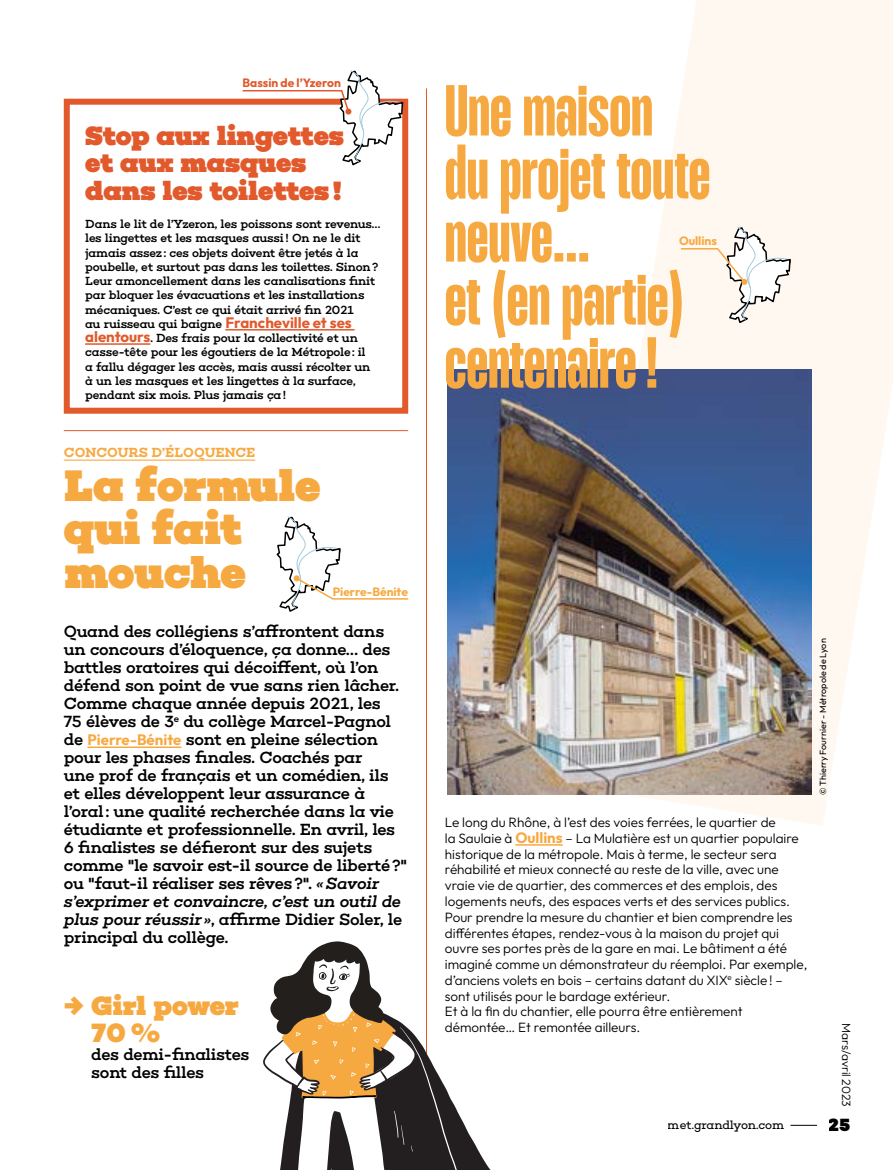
<style>
.page{position:relative;width:893px;height:1170px;background:#fff}
.page>*{position:absolute;margin:0;border:0;box-sizing:border-box;transform-origin:0 0}
.t1{font:700 72px/63px "Mango Grotesque";color:#f7a941}
.TITRE_choplin_1{font:900 45px/43.5px "Choplin";letter-spacing:-.01em;color:#f7a941}
.TITRE_choplin_2{font:900 27px/27px "Choplin";letter-spacing:-.01em;color:#e2592c}
.TITRE_choplin_2-2{font:900 27px/27px "Choplin";color:#f7a941}
.t2{font:900 18px "Choplin";color:#000}
.COURANT_-_Choplin{font:500 16.5px/18px "Choplin";letter-spacing:-.02em;color:#000}
.TITRE_choplin_2-3{font:500 16.5px/18px "Choplin";letter-spacing:-.025em;color:#000}
.COURANT-_outfit{font:300 13.5px/15.8px "Outfit";color:#000}
.COURANT-_outfit-2{font:600 13.5px "Choplin";letter-spacing:-.01em;color:#f7a941}
.COURANT_-_Choplin-2{font:500 12px/14.2px "Choplin";letter-spacing:-.02em;color:#000}
.t3{font:700 12px "Outfit";color:#f7a941}
.t4{font:12px "Choplin";letter-spacing:-.02em;color:#000}
.t5{font:700 12px "Outfit";color:#e2592c}
.t6{font:300 12px "Outfit";color:#000}
.Texte-Courant-outfit{font:9px "Outfit";color:#000}
.s1{font-family:"Outfit";font-weight:700;font-size:15px;color:#e2592c}
.s2{font-family:"Outfit";font-weight:700;font-size:15px;color:#f7a941}
.s3{font-style:italic}
.s4{font-weight:700;font-size:15px;color:#f7a941}
</style>
<div class="page">
<svg style="left:572px;top:0;width:321px;height:825px;fill:#fef8f1"></svg>
<svg style="left:790px;top:1124px;width:27px;height:1px"></svg>
<svg style="left:63px;top:98px;width:346px;height:316px"></svg>
<img style="left:447px;top:370px;width:364px;height:424px">
<hr style="left:515px;top:844px;width:48px;height:1px;background:#f7a941">
<hr style="left:426px;top:88px;width:1px;height:989px;background:#e2592c">
<hr style="left:225px;top:329px;width:130px;height:1px;background:#e2592c">
<hr style="left:85px;top:343px;width:65px;height:2px;background:#e2592c">
<hr style="left:64px;top:430px;width:344px;height:1px;background:#e2592c">
<hr style="left:64px;top:459px;width:191px;height:1px;background:#f7a941">
<hr style="left:87px;top:746px;width:94px;height:2px;background:#f7a941">
<svg style="left:241px;top:70px;width:163px;height:97px"></svg>
<svg style="left:679px;top:226px;width:112px;height:98px"></svg>
<svg style="left:276px;top:516px;width:133px;height:96px"></svg>
<svg style="left:263px;top:941px;width:227px;height:228px"></svg>
<p class="t5" style="left:243px;top:75px;width:100px">Bassin de l’Yzeron</p>
<p class="TITRE_choplin_2" style="left:85px;top:123px;width:260px">Stop aux lingettes et aux masques dans les toilettes!</p>
<p class="COURANT_-_Choplin-2" style="left:85px;top:217px;width:297px">Dans le lit de l’Yzeron, les poissons sont revenus… les lingettes et les masques aussi! On ne le dit jamais assez: ces objets doivent être jetés à la poubelle, et surtout pas dans les toilettes. Sinon?<br>Leur amoncellement dans les canalisations finit par bloquer les évacuations et les installations mécaniques. C’est ce qui était arrivé fin 2021<br>au ruisseau qui baigne <span class="s1">Francheville et ses alentours</span>. Des frais pour la collectivité et un casse-tête pour les égoutiers de la Métropole: il<br>a fallu dégager les accès, mais aussi récolter un à un les masques et les lingettes à la surface, pendant six mois. Plus jamais ça!</p>
<p class="COURANT-_outfit-2" style="left:64px;top:444px;width:193px">CONCOURS D’ÉLOQUENCE</p>
<p class="TITRE_choplin_1" style="left:64px;top:463px;width:258px">La formule</p>
<p class="TITRE_choplin_1" style="left:64px;top:507px;width:184px">qui fait mouche</p>
<p class="COURANT_-_Choplin" style="left:64px;top:622px;width:345px">Quand des collégiens s’affrontent dans un concours d’éloquence, ça donne… des battles oratoires qui décoiffent, où l’on défend son point de vue sans rien lâcher.<br>Comme chaque année depuis 2021, les<br>75 élèves de 3<sup>e</sup> du collège Marcel-Pagnol de <span class="s2">Pierre-Bénite</span> sont en pleine sélection pour les phases finales. Coachés par<br>une prof de français et un comédien, ils et elles développent leur assurance à l’oral: une qualité recherchée dans la vie étudiante et professionnelle. En avril, les 6 finalistes se défieront sur des sujets comme "le savoir est-il source de liberté?" ou "faut-il réaliser ses rêves?". <span class="s3">«Savoir s’exprimer et convaincre, c’est un outil de plus pour réussir »</span>, affirme Didier Soler, le principal du collège.</p>
<p class="t3" style="left:333px;top:584px;width:77px">Pierre-Bénite</p>
<p class="TITRE_choplin_2-2" style="left:91px;top:991px;width:149px;text-indent:-27px">→ Girl power<br>70%</p>
<p class="TITRE_choplin_2-3" style="left:91px;top:1045px;width:160px">des demi-finalistes sont des filles</p>
<p class="t1" style="left:445px;top:83px;width:210px">Une maison</p>
<p class="t1" style="left:445px;top:146px;width:267px">du projet toute neuve…</p>
<p class="t1" style="left:445px;top:272px;width:240px">et (en partie) centenaire!</p>
<p class="t3" style="left:679px;top:233px;width:39px">Oullins</p>
<p class="COURANT-_outfit" style="left:445px;top:814px;width:364px">Le long du Rhône, à l’est des voies ferrées, le quartier de<br>la Saulaie à <span class="s4">Oullins</span> – La Mulatière est un quartier populaire historique de la métropole. Mais à terme, le secteur sera réhabilité et mieux connecté au reste de la ville, avec une vraie vie de quartier, des commerces et des emplois, des logements neufs, des espaces verts et des services publics.<br>Pour prendre la mesure du chantier et bien comprendre les différentes étapes, rendez-vous à la maison du projet qui ouvre ses portes près de la gare en mai. Le bâtiment a été imaginé comme un démonstrateur du réemploi. Par exemple, d’anciens volets en bois – certains datant du XIX<sup>e</sup> siècle! – sont utilisés pour le bardage extérieur.<br>Et à la fin du chantier, elle pourra être entièrement démontée… Et remontée ailleurs.</p>
<p class="Texte-Courant-outfit" style="left:818px;top:794px;width:158px;rotate:-90deg">© Thierry Fournier - Métropole de Lyon</p>
<p class="t6" style="left:853px;top:1022px;width:85px;rotate:90deg">Mars/avril 2023</p>
<p class="t4" style="left:668px;top:1118px;width:118px">met.grandlyon.com</p>
<h3 class="t2" style="left:829px;top:1114px;width:23px">25</h3>
</div>
